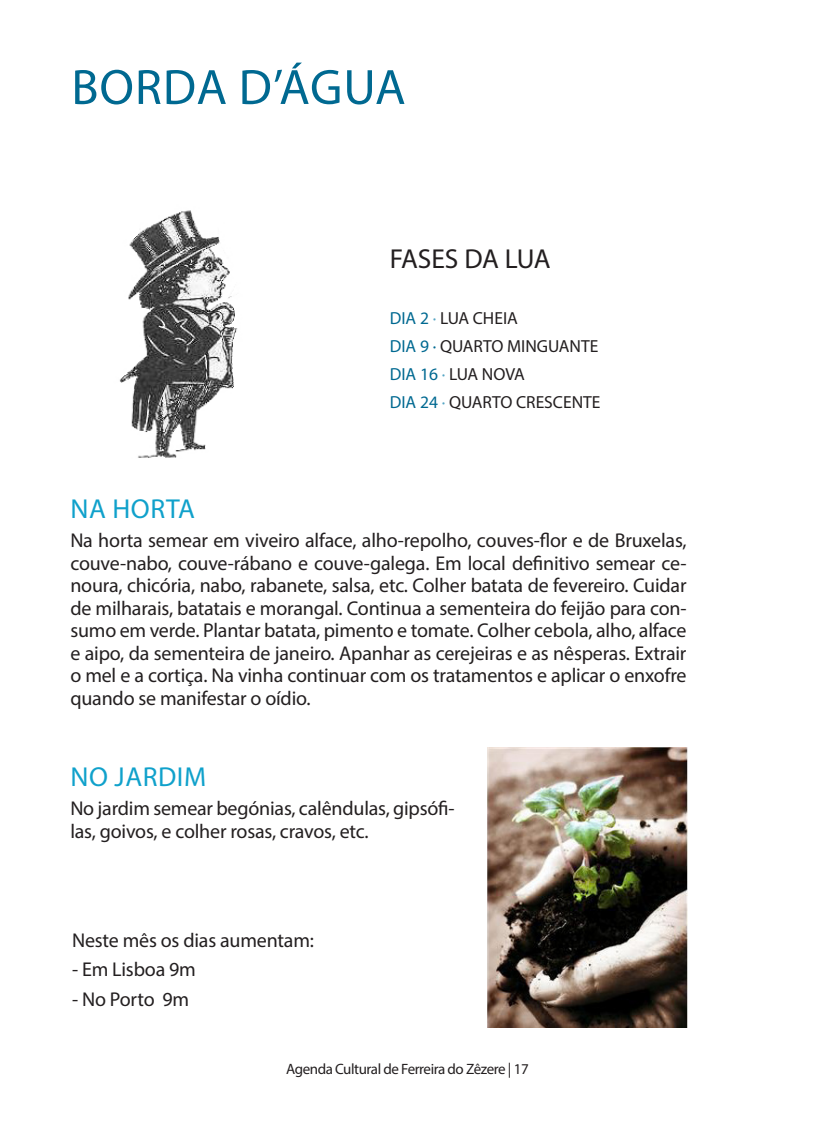
<style>
.page{position:relative;width:815px;height:1134px;background:#fff}
.page>*{position:absolute;margin:0;border:0;box-sizing:border-box;transform-origin:0 0}
.t1{font:50px "Myriad Pro";color:#006991}
.t2{font:27.5px "Myriad Pro";letter-spacing:.02em;color:#10a1cb}
.t3{font:27.5px "Myriad Pro";letter-spacing:-.015em;color:#231f20}
.t4{font:20px/22.5px "Myriad Pro";letter-spacing:-.01em;color:#231f20;text-align:justify}
.t5{font:17.5px/28px "Myriad Pro";color:#231f20}
.t6{font:15px "Myriad Pro";letter-spacing:-.03em;color:#231f20}
.s1{color:#006991}
.s2{color:#56a5c4}
</style>
<div class="page">
<img style="left:119px;top:210px;width:119px;height:248px">
<img style="left:487px;top:747px;width:200px;height:281px">
<h1 class="t1" style="left:71px;top:56px;width:61px">Borda</h1>
<h1 class="t1" style="left:239px;top:56px;width:104px">D’Água</h1>
<h2 class="t3" style="left:390px;top:242px;width:162px">FASES DA LUA</h2>
<p class="t5" style="left:390px;top:304px;width:212px"><span class="s1">DIA 2</span> <span class="s2">·</span> LUA CHEIA<br><span class="s1">DIA 9 ·</span> QUARTO MINGUANTE<br><span class="s1">DIA 16</span> <span class="s2">·</span> LUA NOVA<br><span class="s1">DIA 24</span> <span class="s2">·</span> QUARTO CRESCENTE</p>
<h2 class="t2" style="left:71px;top:491px;width:126px">NA HORTA</h2>
<p class="t4" style="left:70px;top:529px;width:618px">Na horta semear em viveiro alface, alho-repolho, couves-flor e de Bruxelas, couve-nabo, couve-rábano e couve-galega. Em local definitivo semear ce&shy;noura, chicória, nabo, rabanete, salsa, etc. Colher batata de fevereiro. Cuidar de milharais, batatais e morangal. Continua a sementeira do feijão para con&shy;sumo em verde. Plantar batata, pimento e tomate. Colher cebola, alho, alface e aipo, da sementeira de janeiro. Apanhar as cerejeiras e as nêsperas. Extrair o mel e a cortiça. Na vinha continuar com os tratamentos e aplicar o enxofre quando se manifestar o oídio.</p>
<h2 class="t2" style="left:71px;top:759px;width:137px">NO JARDIM</h2>
<p class="t4" style="left:70px;top:797px;width:386px">No jardim semear begónias, calêndulas, gipsófi&shy;las, goivos, e colher rosas, cravos, etc.</p>
<p class="t4" style="left:72px;top:928px;width:243px">Neste mês os dias aumentam:</p>
<p class="t4" style="left:72px;top:958px;width:125px">- Em Lisboa 9m</p>
<p class="t4" style="left:72px;top:988px;width:119px">- No Porto 9m</p>
<p class="t6" style="left:286px;top:1060px;width:244px">Agenda Cultural de Ferreira do Zêzere | 17</p>
</div>
